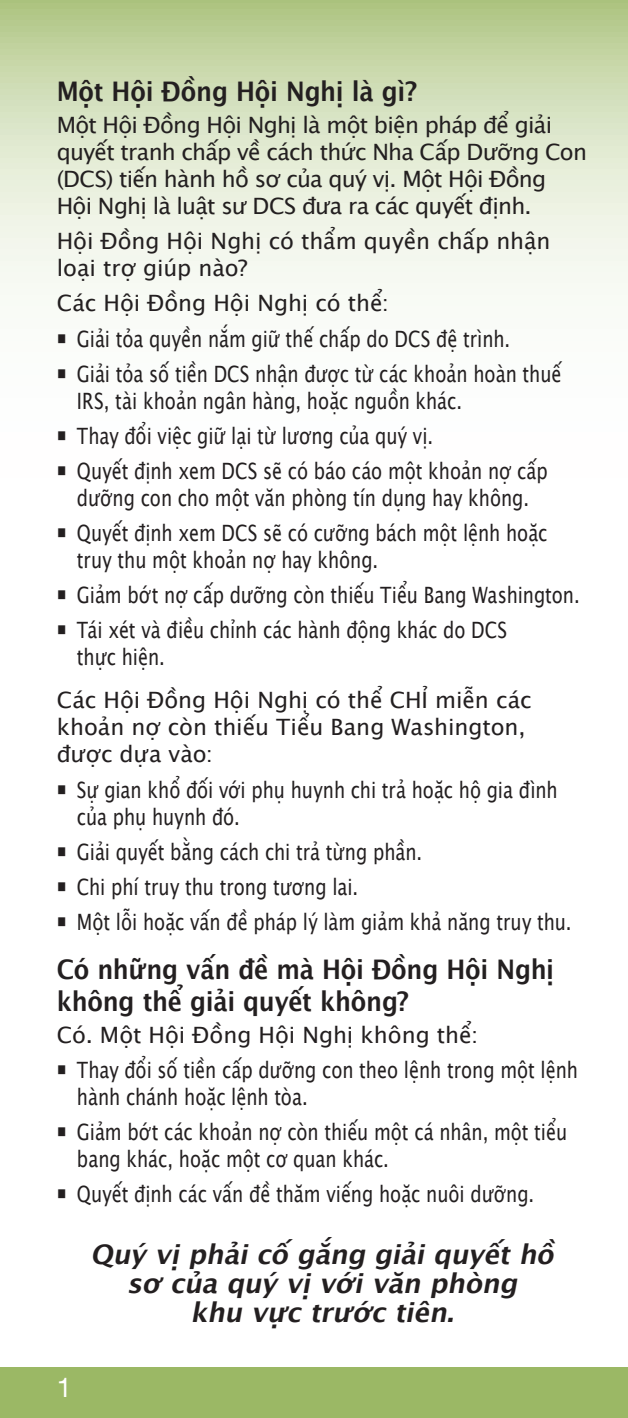
<style>
.page{position:relative;width:628px;height:1418px;background:#fff}
.page>*{position:absolute;margin:0;border:0;box-sizing:border-box;transform-origin:0 0}
.Subhead_1{font:700 27px/32.4px "Lucida Grande";letter-spacing:-.01em;color:#231f20;scale:.9 1}
.Body_text{font:italic 700 27px/29.2px "Lucida Grande";color:#231f20;text-align:center}
.Subhead_2{font:27px "Helvetica Neue LT Std";color:#fff}
.Hanging_indent{font:22.5px/27px "Lucida Grande";color:#231f20;scale:.8 1}
.Body_text-2{font:22.5px/27px "Lucida Grande";letter-spacing:-.01em;color:#231f20}
.Body_text-3{font:22.5px/27px "Lucida Grande";letter-spacing:-.03em;color:#231f20}
</style>
<div class="page">
<svg style="left:0;top:0;width:628px;height:295px;background:#dbe5c8"></svg>
<div style="left:0;top:1367px;width:628px;height:51px;background:#9bb865"></div>
<p class="Subhead_1" style="left:57px;top:75px;width:402px">Một Hội Đồng Hội Nghị là gì?</p>
<p class="Body_text-3" style="left:57px;top:112px;width:532px">Một Hội Đồng Hội Nghị là một biện pháp để giải quyết tranh chấp về cách thức Nha Cấp Dưỡng Con (DCS) tiến hành hồ sơ của quý vị. Một Hội Đồng Hội Nghị là luật sư DCS đưa ra các quyết định.</p>
<p class="Body_text-2" style="left:57px;top:228px;width:495px">Hội Đồng Hội Nghị có thẩm quyền chấp nhận loại trợ giúp nào?</p>
<p class="Body_text-2" style="left:57px;top:290px;width:334px">Các Hội Đồng Hội Nghị có thể:</p>
<p class="Hanging_indent" style="left:57px;top:325px;width:568px">○ Giải tỏa quyền nắm giữ thế chấp do DCS đệ trình.</p>
<p class="Hanging_indent" style="left:77px;top:360px;width:607px;text-indent:-20px">○ Giải tỏa số tiền DCS nhận được từ các khoản hoàn thuế<br>IRS, tài khoản ngân hàng, hoặc nguồn khác.</p>
<p class="Hanging_indent" style="left:57px;top:422px;width:472px">○ Thay đổi việc giữ lại từ lương của quý vị.</p>
<p class="Hanging_indent" style="left:57px;top:457px;width:615px;text-align:center">○ Quyết định xem DCS sẽ có báo cáo một khoản nợ cấp dưỡng con cho một văn phòng tín dụng hay không.</p>
<p class="Hanging_indent" style="left:77px;top:520px;width:589px;text-indent:-20px">○ Quyết định xem DCS sẽ có cưỡng bách một lệnh hoặc truy thu một khoản nợ hay không.</p>
<p class="Hanging_indent" style="left:57px;top:582px;width:655px">○ Giảm bớt nợ cấp dưỡng còn thiếu Tiểu Bang Washington.</p>
<p class="Hanging_indent" style="left:77px;top:617px;width:539px;text-indent:-20px">○ Tái xét và điều chỉnh các hành động khác do DCS thực hiện.</p>
<p class="Body_text-2" style="left:57px;top:687px;width:476px">Các Hội Đồng Hội Nghị có thể CHỈ miễn các khoản nợ còn thiếu Tiểu Bang Washington, được dựa vào:</p>
<p class="Hanging_indent" style="left:77px;top:776px;width:602px;text-indent:-20px">○ Sự gian khổ đối với phụ huynh chi trả hoặc hộ gia đình của phụ huynh đó.</p>
<p class="Hanging_indent" style="left:57px;top:838px;width:458px">○ Giải quyết bằng cách chi trả từng phần.</p>
<p class="Hanging_indent" style="left:57px;top:873px;width:378px">○ Chi phí truy thu trong tương lai.</p>
<p class="Hanging_indent" style="left:57px;top:908px;width:645px">○ Một lỗi hoặc vấn đề pháp lý làm giảm khả năng truy thu.</p>
<p class="Subhead_1" style="left:57px;top:952px;width:554px">Có những vấn đề mà Hội Đồng Hội Nghị không thể giải quyết không?</p>
<p class="Body_text-2" style="left:57px;top:1021px;width:423px">Có. Một Hội Đồng Hội Nghị không thể:</p>
<p class="Hanging_indent" style="left:77px;top:1056px;width:628px;text-indent:-20px">○ Thay đổi số tiền cấp dưỡng con theo lệnh trong một lệnh hành chánh hoặc lệnh tòa.</p>
<p class="Hanging_indent" style="left:77px;top:1118px;width:614px;text-indent:-20px">○ Giảm bớt các khoản nợ còn thiếu một cá nhân, một tiểu bang khác, hoặc một cơ quan khác.</p>
<p class="Hanging_indent" style="left:57px;top:1181px;width:598px">○ Quyết định các vấn đề thăm viếng hoặc nuôi dưỡng.</p>
<p class="Body_text" style="left:91px;top:1239px;width:472px">Quý vịphảicố gắng giảiquyếthồ sơ của quý vịvớivăn phòng<br>khu vực trước tiên.</p>
<p class="Subhead_2" style="left:57px;top:1371px;width:17px">1</p>
</div>
